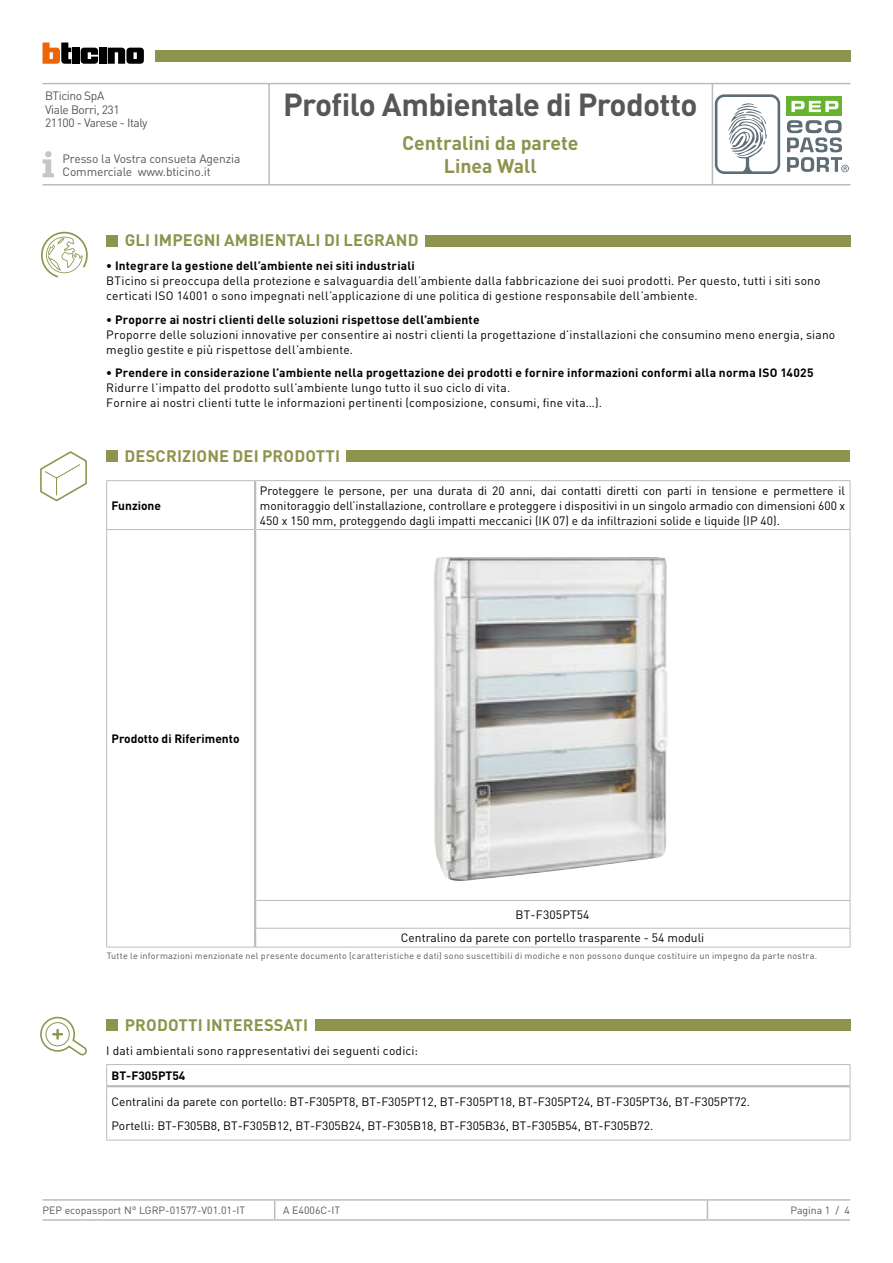
<style>
.page{position:relative;width:893px;height:1263px;background:#fff}
.page>*{position:absolute;margin:0;border:0;box-sizing:border-box;transform-origin:0 0}
.t1{font:700 31.5px "DIN Pro";letter-spacing:-.02em;color:#575756}
.t2{font:700 19.5px/22.5px "DIN Pro";color:#8e944d;text-align:center}
.t3{font:700 16.5px "DIN Pro";letter-spacing:.01em;color:#8e944d}
.t4{font:12px/15px "DIN Pro";letter-spacing:.015em;color:#000}
.t5{font:700 12px "DIN Pro";letter-spacing:.015em;color:#000}
.t6{font:12px/13.5px "DIN Pro";letter-spacing:-.025em;color:#575756}
.t7{font:10.5px "DIN Pro";color:#575756}
.t8{font:9px "DIN Pro";letter-spacing:.025em;color:#575756}
</style>
<div class="page">
<hr style="left:43px;top:1199px;width:232px;height:2px;background:#bcbcbc">
<hr style="left:275px;top:1199px;width:432px;height:2px;background:#bcbcbc">
<svg style="left:274px;top:1201px;width:1px;height:18px"></svg>
<hr style="left:707px;top:1199px;width:143px;height:2px;background:#bcbcbc">
<svg style="left:707px;top:1201px;width:1px;height:18px"></svg>
<hr style="left:43px;top:1219px;width:232px;height:2px;background:#bcbcbc">
<hr style="left:275px;top:1219px;width:432px;height:2px;background:#bcbcbc">
<hr style="left:707px;top:1219px;width:143px;height:2px;background:#bcbcbc">
<div style="left:786px;top:97px;width:56px;height:19px;background:#65b32e"></div>
<svg style="left:791px;top:101px;width:47px;height:11px"></svg>
<svg style="left:715px;top:94px;width:65px;height:80px"></svg>
<svg style="left:787px;top:120px;width:62px;height:52px"></svg>
<hr style="left:43px;top:83px;width:807px;height:1px;background:#bcbcbc">
<hr style="left:43px;top:184px;width:807px;height:2px;background:#bcbcbc">
<hr style="left:268px;top:84px;width:2px;height:100px;background:#bcbcbc">
<hr style="left:712px;top:84px;width:1px;height:100px;background:#bcbcbc">
<div style="left:155px;top:50px;width:695px;height:12px;background:#8e944d"></div>
<svg style="left:43px;top:151px;width:11px;height:26px"></svg>
<div style="left:106px;top:235px;width:12px;height:11px;background:#8e944d"></div>
<div style="left:425px;top:235px;width:425px;height:11px;background:#8e944d"></div>
<svg style="left:41px;top:232px;width:47px;height:45px"></svg>
<svg style="left:81px;top:48px;width:17px;height:16px"></svg>
<div style="left:99px;top:48px;width:7px;height:16px;background:#000"></div>
<div style="left:72px;top:48px;width:7px;height:16px;background:#000"></div>
<svg style="left:43px;top:43px;width:28px;height:21px"></svg>
<svg style="left:108px;top:48px;width:36px;height:16px"></svg>
<div style="left:106px;top:1019px;width:12px;height:12px;background:#8e944d"></div>
<div style="left:315px;top:1019px;width:535px;height:12px;background:#8e944d"></div>
<div style="left:106px;top:450px;width:12px;height:12px;background:#8e944d"></div>
<div style="left:346px;top:450px;width:504px;height:12px;background:#8e944d"></div>
<hr style="left:106px;top:480px;width:149px;height:1px;background:#bcbcbc">
<hr style="left:106px;top:481px;width:1px;height:48px;background:#bcbcbc">
<hr style="left:106px;top:529px;width:148px;height:1px;background:#bcbcbc">
<hr style="left:106px;top:530px;width:1px;height:370px;background:#bcbcbc">
<svg style="left:106px;top:900px;width:1px;height:47px"></svg>
<hr style="left:106px;top:947px;width:149px;height:1px;background:#bcbcbc">
<hr style="left:255px;top:947px;width:595px;height:1px;background:#bcbcbc">
<hr style="left:255px;top:480px;width:595px;height:1px;background:#bcbcbc">
<hr style="left:850px;top:481px;width:1px;height:48px;background:#bcbcbc">
<hr style="left:256px;top:529px;width:594px;height:1px;background:#bcbcbc">
<hr style="left:850px;top:530px;width:1px;height:370px;background:#bcbcbc">
<hr style="left:256px;top:900px;width:594px;height:1px;background:#bcbcbc">
<hr style="left:256px;top:928px;width:594px;height:1px;background:#bcbcbc">
<svg style="left:850px;top:901px;width:1px;height:46px"></svg>
<hr style="left:254px;top:481px;width:2px;height:48px;background:#bcbcbc">
<hr style="left:254px;top:529px;width:2px;height:371px;background:#bcbcbc">
<hr style="left:254px;top:900px;width:2px;height:28px;background:#bcbcbc">
<svg style="left:254px;top:928px;width:2px;height:19px"></svg>
<img style="left:434px;top:557px;width:234px;height:324px">
<hr style="left:106px;top:1064px;width:744px;height:1px;background:#bcbcbc">
<svg style="left:850px;top:1065px;width:1px;height:21px"></svg>
<hr style="left:107px;top:1085px;width:743px;height:2px;background:#bcbcbc">
<svg style="left:106px;top:1065px;width:1px;height:21px"></svg>
<hr style="left:106px;top:1086px;width:1px;height:54px;background:#bcbcbc">
<hr style="left:850px;top:1086px;width:1px;height:54px;background:#bcbcbc">
<hr style="left:106px;top:1140px;width:744px;height:1px;background:#bcbcbc">
<svg style="left:40px;top:451px;width:47px;height:50px"></svg>
<svg style="left:40px;top:1017px;width:47px;height:38px"></svg>
<p class="t6" style="left:45px;top:89px;width:104px">BTicino SpA<br>Viale Borri, 231<br>21100 - Varese - Italy</p>
<p class="t6" style="left:62px;top:151px;width:179px">Presso la Vostra consueta Agenzia<br>Commerciale www.bticino.it</p>
<h1 class="t1" style="left:283px;top:83px;width:416px">Profilo Ambientale di Prodotto</h1>
<h2 class="t2" style="left:402px;top:131px;width:178px">Centralini da parete<br>Linea Wall</h2>
<h3 class="t3" style="left:125px;top:229px;width:295px">GLI IMPEGNI AMBIENTALI DI LEGRAND</h3>
<p class="t5" style="left:106px;top:257px;width:310px">• Integrare la gestione dell’ambiente nei siti industriali</p>
<p class="t4" style="left:106px;top:273px;width:716px">BTicino si preoccupa della protezione e salvaguardia dell’ambiente dalla fabbricazione dei suoi prodotti. Per questo, tutti i siti sono certicati ISO 14001 o sono impegnati nell’applicazione di une politica di gestione responsabile dell’ambiente.</p>
<p class="t5" style="left:106px;top:311px;width:375px">• Proporre ai nostri clienti delle soluzioni rispettose dell’ambiente</p>
<p class="t4" style="left:106px;top:326px;width:730px">Proporre delle soluzioni innovative per consentire ai nostri clienti la progettazione d’installazioni che consumino meno energia, siano meglio gestite e più rispettose dell’ambiente.</p>
<p class="t5" style="left:106px;top:364px;width:709px">• Prendere in considerazione l’ambiente nella progettazione dei prodotti e fornire informazioni conformi alla norma ISO 14025</p>
<p class="t4" style="left:106px;top:380px;width:497px">Ridurre l’impatto del prodotto sull’ambiente lungo tutto il suo ciclo di vita.<br>Fornire ai nostri clienti tutte le informazioni pertinenti (composizione, consumi, fine vita…).</p>
<h3 class="t3" style="left:125px;top:445px;width:217px">DESCRIZIONE DEI PRODOTTI</h3>
<p class="t5" style="left:112px;top:497px;width:51px">Funzione</p>
<p class="t4" style="left:260px;top:482px;width:587px;text-align:justify">Proteggere le persone, per una durata di 20 anni, dai contatti diretti con parti in tensione e permettere il monitoraggio dell’installazione, controllare e proteggere i dispositivi in un singolo armadio con dimensioni 600 x 450 x 150 mm, proteggendo dagli impatti meccanici (IK 07) e da infiltrazioni solide e liquide (IP 40).</p>
<p class="t5" style="left:112px;top:730px;width:129px">Prodotto di Riferimento</p>
<p class="t4" style="left:401px;top:902px;width:305px;line-height:23.2px;text-align:center">BT-F305PT54<br>Centralino da parete con portello trasparente - 54 moduli</p>
<p class="t8" style="left:107px;top:949px;width:712px">Tutte le informazioni menzionate nel presente documento (caratteristiche e dati) sono suscettibili di modiche e non possono dunque costituire un impegno da parte nostra.</p>
<h3 class="t3" style="left:125px;top:1014px;width:185px">PRODOTTI INTERESSATI</h3>
<p class="t4" style="left:106px;top:1042px;width:313px">I dati ambientali sono rappresentativi dei seguenti codici:</p>
<p class="t5" style="left:112px;top:1067px;width:75px">BT-F305PT54</p>
<p class="t4" style="left:112px;top:1089px;width:640px;line-height:23.5px">Centralini da parete con portello: BT-F305PT8, BT-F305PT12, BT-F305PT18, BT-F305PT24, BT-F305PT36, BT-F305PT72.<br>Portelli: BT-F305B8, BT-F305B12, BT-F305B24, BT-F305B18, BT-F305B36, BT-F305B54, BT-F305B72.</p>
<p class="t7" style="left:43px;top:1203px;width:204px">PEP ecopassport N° LGRP-01577-V01.01-IT</p>
<p class="t7" style="left:283px;top:1203px;width:59px">A E4006C-IT</p>
<p class="t7" style="left:790px;top:1203px;width:61px">Pagina 1 / 4</p>
</div>
